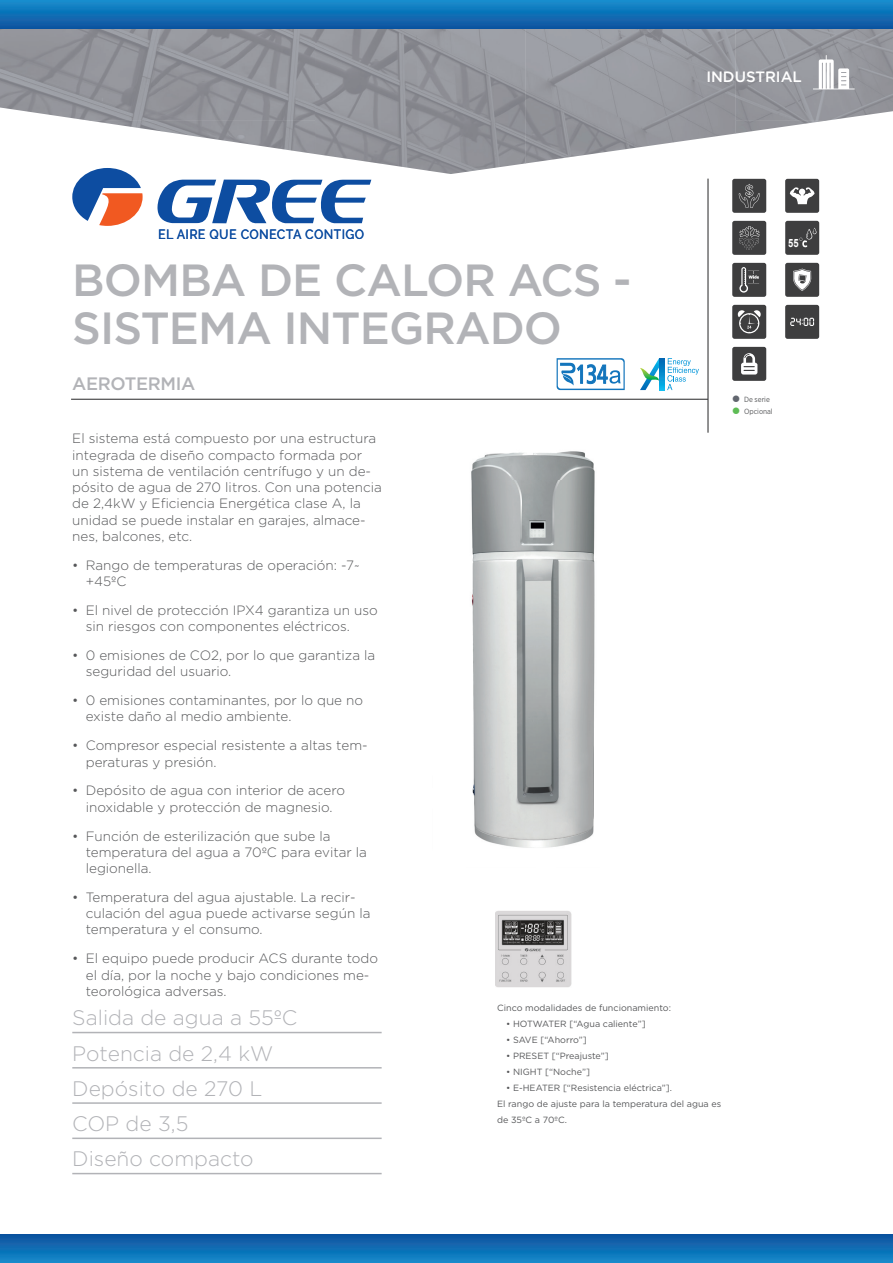
<style>
.page{position:relative;width:893px;height:1263px;background:#fff}
.page>*{position:absolute;margin:0;border:0;box-sizing:border-box;transform-origin:0 0}
.t1{font:500 45px/48px "Gotham";letter-spacing:-.02em;color:#b2b3b7}
.t2{font:300 21px/35.2px "Gotham";color:#b2b3b7}
.t3{font:500 18px "Gotham";letter-spacing:-.02em;color:#b2b3b7}
.t4{font:500 15px "Gotham";color:#fff}
.t5{font:300 13.5px/16.2px "Gotham";color:#57585a}
.t6{font:500 13.5px "Raleway";letter-spacing:.05em;color:#0d4da1;scale:.9 1}
.t7{font:700 11.4px "Arial";color:#fff;scale:.83 1}
.t8{font:9px/16px "Gotham";color:#57585a}
.t9{font:7.5px/12px "Gotham Narrow";color:#57585a}
</style>
<div class="page">
<svg style="left:0;top:1234px;width:893px;height:29px"></svg>
<hr style="left:71px;top:399px;width:637px;height:1px;background:#3e3e3f">
<img style="left:471px;top:451px;width:124px;height:397px">
<img style="left:495px;top:911px;width:77px;height:76px">
<svg style="left:72px;top:168px;width:71px;height:58px"></svg>
<svg style="left:157px;top:180px;width:214px;height:43px"></svg>
<hr style="left:707px;top:179px;width:2px;height:254px;background:#3e3e3f">
<img style="left:0;top:29px;width:315px;height:92px">
<img style="left:315px;top:29px;width:211px;height:145px">
<img style="left:525px;top:29px;width:210px;height:134px">
<img style="left:735px;top:29px;width:158px;height:92px">
<img style="left:92px;top:121px;width:223px;height:33px">
<img style="left:735px;top:121px;width:88px;height:13px">
<svg style="left:813px;top:55px;width:42px;height:34px"></svg>
<svg style="left:0;top:0;width:893px;height:29px"></svg>
<div style="left:732px;top:179px;width:34px;height:34px;background:#3e3e3f;border-radius:2px"></div>
<svg style="left:739px;top:184px;width:21px;height:24px"></svg>
<div style="left:785px;top:179px;width:34px;height:34px;background:#3e3e3f;border-radius:2px"></div>
<svg style="left:790px;top:187px;width:25px;height:17px"></svg>
<div style="left:732px;top:221px;width:34px;height:34px;background:#3e3e3f;border-radius:2px"></div>
<svg style="left:739px;top:226px;width:20px;height:24px"></svg>
<div style="left:785px;top:221px;width:34px;height:34px;background:#3e3e3f;border-radius:2px"></div>
<svg style="left:799px;top:228px;width:17px;height:19px"></svg>
<div style="left:732px;top:263px;width:34px;height:34px;background:#3e3e3f;border-radius:2px"></div>
<svg style="left:739px;top:267px;width:20px;height:26px"></svg>
<div style="left:785px;top:263px;width:34px;height:34px;background:#3e3e3f;border-radius:2px"></div>
<svg style="left:793px;top:269px;width:18px;height:22px"></svg>
<div style="left:732px;top:305px;width:34px;height:34px;background:#3e3e3f;border-radius:2px"></div>
<svg style="left:737px;top:310px;width:24px;height:23px"></svg>
<div style="left:785px;top:305px;width:34px;height:34px;background:#3e3e3f;border-radius:2px"></div>
<svg style="left:790px;top:318px;width:24px;height:8px"></svg>
<div style="left:732px;top:347px;width:34px;height:34px;background:#3e3e3f;border-radius:2px"></div>
<svg style="left:741px;top:353px;width:16px;height:21px"></svg>
<svg style="left:557px;top:358px;width:68px;height:32px"></svg>
<svg style="left:640px;top:358px;width:59px;height:32px"></svg>
<hr style="left:72px;top:1032px;width:310px;height:1px;background:#b2b3b7">
<hr style="left:72px;top:1067px;width:310px;height:1px;background:#b2b3b7">
<hr style="left:72px;top:1102px;width:310px;height:2px;background:#b2b3b7">
<hr style="left:72px;top:1137px;width:310px;height:2px;background:#b2b3b7">
<hr style="left:72px;top:1173px;width:310px;height:1px;background:#b2b3b7">
<p class="t6" style="left:158px;top:227px;width:230px">EL AIRE QUE CONECTA CONTIGO</p>
<h1 class="t1" style="left:72px;top:256px;width:561px">BOMBA DE CALOR ACS -<br>SISTEMA INTEGRADO</h1>
<h3 class="t3" style="left:72px;top:372px;width:124px">AEROTERMIA</h3>
<p class="t5" style="left:72px;top:430px;width:311px">El sistema está compuesto por una estructura integrada de diseño compacto formada por un sistema de ventilación centrífugo y un de&shy;pósito de agua de 270 litros. Con una potencia de 2,4kW y Eficiencia Energética clase A, la unidad se puede instalar en garajes, almace&shy;nes, balcones, etc.</p>
<p class="t5" style="left:86px;top:556px;width:276px;text-indent:-14px">• Rango de temperaturas de operación: -7~ +45ºC</p>
<p class="t5" style="left:86px;top:602px;width:294px;text-indent:-14px">• El nivel de protección IPX4 garantiza un uso sin riesgos con componentes eléctricos.</p>
<p class="t5" style="left:86px;top:647px;width:291px;text-indent:-14px">• 0 emisiones de CO2, por lo que garantiza la seguridad del usuario.</p>
<p class="t5" style="left:86px;top:692px;width:279px;text-indent:-14px">• 0 emisiones contaminantes, por lo que no existe daño al medio ambiente.</p>
<p class="t5" style="left:86px;top:737px;width:283px;text-indent:-14px">• Compresor especial resistente a altas tem&shy;peraturas y presión.</p>
<p class="t5" style="left:72px;top:782px;width:274px;text-align:center">• Depósito de agua con interior de acero inoxidable y protección de magnesio.</p>
<p class="t5" style="left:86px;top:827px;width:283px;text-indent:-14px">• Función de esterilización que sube la temperatura del agua a 70ºC para evitar la legionella.</p>
<p class="t5" style="left:86px;top:889px;width:286px;text-indent:-14px">• Temperatura del agua ajustable. La recir&shy;culación del agua puede activarse según la temperatura y el consumo.</p>
<p class="t5" style="left:86px;top:950px;width:294px;text-indent:-14px">• El equipo puede producir ACS durante todo el día, por la noche y bajo condiciones me&shy;teorológica adversas.</p>
<p class="t4" style="left:706px;top:67px;width:97px">INDUSTRIAL</p>
<p class="t7" style="left:788px;top:235px;width:14px">55</p>
<p class="t9" style="left:744px;top:393px;width:30px">De serie<br>Opcional</p>
<h2 class="t2" style="left:72px;top:1000px;width:227px">Salida de agua a 55ºC<br>Potencia de 2,4 kW<br>Depósito de 270 L<br>COP de 3,5<br>Diseño compacto</h2>
<p class="t8" style="left:497px;top:999px;width:175px">Cinco modalidades de funcionamiento:</p>
<p class="t8" style="left:506px;top:1015px;width:141px">• HOTWATER [“Agua caliente”]</p>
<p class="t8" style="left:506px;top:1031px;width:82px">• SAVE [“Ahorro”]</p>
<p class="t8" style="left:506px;top:1047px;width:104px">• PRESET [“Preajuste”]</p>
<p class="t8" style="left:506px;top:1063px;width:85px">• NIGHT [“Noche”]</p>
<p class="t8" style="left:497px;top:1079px;width:226px;text-indent:9px">• E-HEATER [“Resistencia eléctrica”].<br>El rango de ajuste para la temperatura del agua es de 35ºC a 70ºC.</p>
</div>
